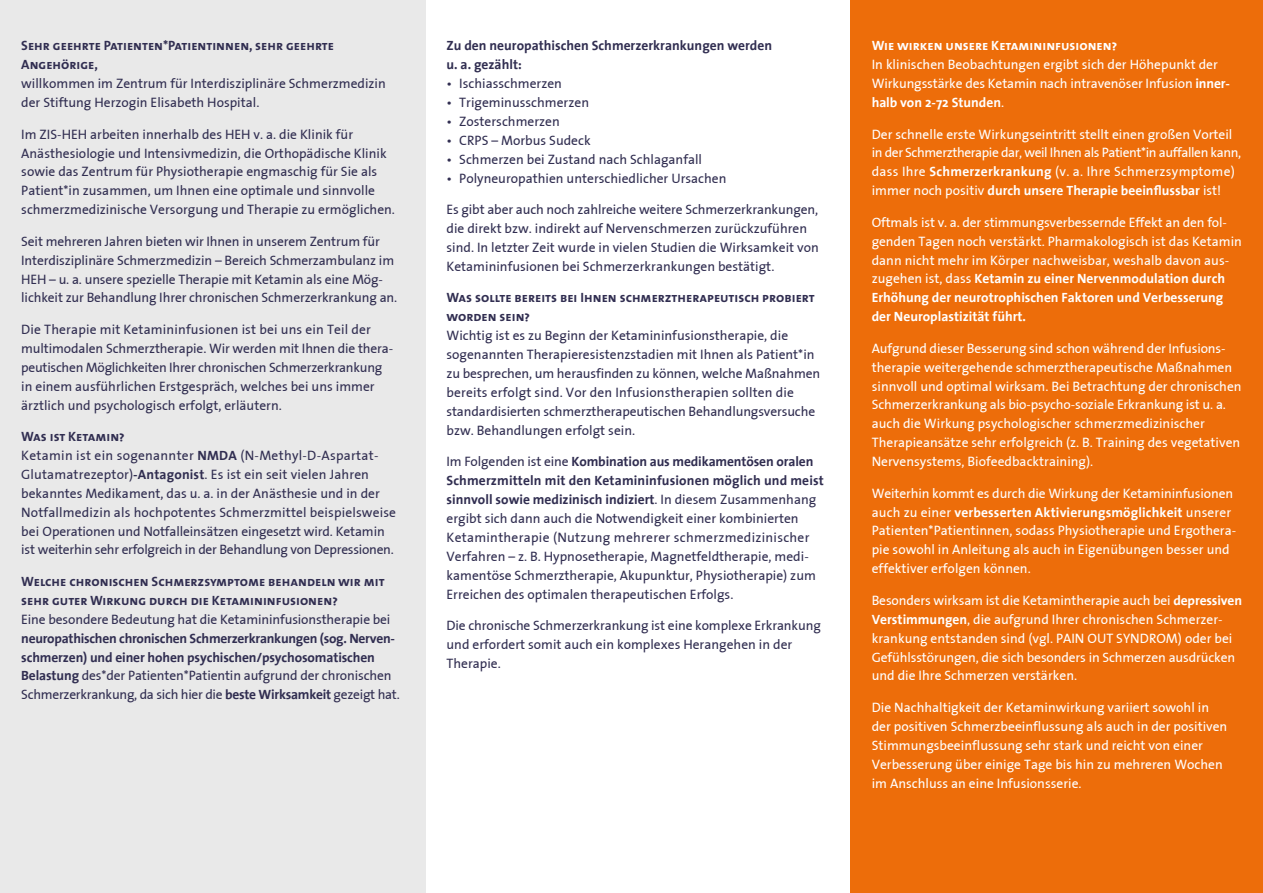
<style>
.page{position:relative;width:1263px;height:893px;background:#fff}
.page>*{position:absolute;margin:0;border:0;box-sizing:border-box;transform-origin:0 0}
.t1{font:13.5px/18.9px "The Sans Plain";color:#312e51}
.t2{font:13.5px/18.9px "The Sans Plain";color:#fff}
.t3{font:700 13.5px/18.9px "The Sans";letter-spacing:-.01em;color:#312e51}
.t4{font:700 13.5px/18.9px "The Sans";color:#fff}
.t5{font:13.5px/18.9px "The Sans Bold Caps";color:#312e51}
.t6{font:13.5px "The Sans Bold Caps";color:#fff}
.s1{font-family:"The Sans";font-weight:700}
.s2{font-family:"The Sans Plain";font-weight:400}
</style>
<div class="page">
<div style="left:0;top:0;width:425px;height:893px;background:#e9e9e9"></div>
<div style="left:850px;top:0;width:413px;height:893px;background:#ed6d0a"></div>
<p class="t5" style="left:21px;top:36px;width:314px">Sehr geehrte Patienten*Patientinnen, sehr geehrte<br>Angehörige,</p>
<p class="t1" style="left:21px;top:74px;width:366px">willkommen im Zentrum für Interdisziplinäre Schmerzmedizin der Stiftung Herzogin Elisabeth Hospital.</p>
<p class="t1" style="left:21px;top:124px;width:375px">Im ZIS-HEH arbeiten innerhalb des HEH v. a. die Klinik für Anästhesiologie und Intensivmedizin, die Orthopädische Klinik sowie das Zentrum für Physiotherapie engmaschig für Sie als Patient*in zusammen, um Ihnen eine optimale und sinnvolle schmerzmedizinische Versorgung und Therapie zu ermöglichen.</p>
<p class="t1" style="left:21px;top:231px;width:377px">Seit mehreren Jahren bieten wir Ihnen in unserem Zentrum für Interdisziplinäre Schmerzmedizin – Bereich Schmerzambulanz im HEH – u. a. unsere spezielle Therapie mit Ketamin als eine Mög&shy;lichkeit zur Behandlung Ihrer chronischen Schmerzerkrankung an.</p>
<p class="t1" style="left:21px;top:319px;width:373px">Die Therapie mit Ketamininfusionen ist bei uns ein Teil der multimodalen Schmerztherapie. Wir werden mit Ihnen die thera&shy;peutischen Möglichkeiten Ihrer chronischen Schmerzerkrankung in einem ausführlichen Erstgespräch, welches bei uns immer ärztlich und psychologisch erfolgt, erläutern.</p>
<p class="t5" style="left:21px;top:427px;width:105px">Was ist Ketamin?</p>
<p class="t1" style="left:21px;top:445px;width:376px">Ketamin ist ein sogenannter <span class="s1">NMDA</span> (N-Methyl-D-Aspartat-Glutamatrezeptor)<span class="s1">-Antagonist</span>. Es ist ein seit vielen Jahren bekanntes Medikament, das u. a. in der Anästhesie und in der Notfallmedizin als hochpotentes Schmerzmittel beispielsweise bei Operationen und Notfalleinsätzen eingesetzt wird. Ketamin ist weiterhin sehr erfolgreich in der Behandlung von Depressionen.</p>
<p class="t5" style="left:21px;top:572px;width:365px">Welche chronischen Schmerzsymptome behandeln wir mit sehr guter Wirkung durch die Ketamininfusionen?</p>
<p class="t1" style="left:21px;top:609px;width:371px">Eine besondere Bedeutung hat die Ketamininfusionstherapie bei</p>
<p class="t3" style="left:21px;top:628px;width:375px">neuropathischen chronischen Schmerzerkrankungen (sog. Nerven&shy;schmerzen) und einer hohen psychischen/psychosomatischen</p>
<p class="t1" style="left:21px;top:666px;width:380px"><span class="s1">Belastung</span> des*der Patienten*Patientin aufgrund der chronischen<br>Schmerzerkrankung, da sich hier die <span class="s1">beste Wirksamkeit</span> gezeigt hat.</p>
<p class="t3" style="left:446px;top:36px;width:327px">Zu den neuropathischen Schmerzerkrankungen werden u. a. gezählt:</p>
<p class="t1" style="left:446px;top:74px;width:117px">• Ischiasschmerzen</p>
<p class="t1" style="left:446px;top:93px;width:144px">• Trigeminusschmerzen</p>
<p class="t1" style="left:446px;top:112px;width:115px">• Zosterschmerzen</p>
<p class="t1" style="left:446px;top:130px;width:146px">• CRPS – Morbus Sudeck</p>
<p class="t1" style="left:446px;top:149px;width:257px">• Schmerzen bei Zustand nach Schlaganfall</p>
<p class="t1" style="left:446px;top:168px;width:281px">• Polyneuropathien unterschiedlicher Ursachen</p>
<p class="t1" style="left:446px;top:200px;width:374px">Es gibt aber auch noch zahlreiche weitere Schmerzerkrankungen, die direkt bzw. indirekt auf Nervenschmerzen zurückzuführen sind. In letzter Zeit wurde in vielen Studien die Wirksamkeit von Ketamininfusionen bei Schmerzerkrankungen bestätigt.</p>
<p class="t5" style="left:446px;top:288px;width:370px">Was sollte bereits bei Ihnen schmerztherapeutisch probiert worden sein?</p>
<p class="t1" style="left:446px;top:326px;width:375px">Wichtig ist es zu Beginn der Ketamininfusionstherapie, die sogenannten Therapieresistenzstadien mit Ihnen als Patient*in zu besprechen, um herausfinden zu können, welche Maßnahmen bereits erfolgt sind. Vor den Infusionstherapien sollten die standardisierten schmerztherapeutischen Behandlungsversuche bzw. Behandlungen erfolgt sein.</p>
<p class="t3" style="left:446px;top:452px;width:379px"><span class="s2">Im Folgenden ist eine</span> Kombination aus medikamentösen oralen<br>Schmerzmitteln mit den Ketamininfusionen möglich und meist sinnvoll sowie medizinisch indiziert<span class="s2">. In diesem Zusammenhang</span></p>
<p class="t1" style="left:446px;top:508px;width:371px">ergibt sich dann auch die Notwendigkeit einer kombinierten Ketamintherapie (Nutzung mehrerer schmerzmedizinischer Verfahren – z. B. Hypnosetherapie, Magnetfeldtherapie, medi&shy;kamentöse Schmerztherapie, Akupunktur, Physiotherapie) zum Erreichen des optimalen therapeutischen Erfolgs.</p>
<p class="t1" style="left:446px;top:616px;width:376px">Die chronische Schmerzerkrankung ist eine komplexe Erkrankung und erfordert somit auch ein komplexes Herangehen in der<br>Therapie.</p>
<p class="t6" style="left:872px;top:34px;width:247px">Wie wirken unsere Ketamininfusionen?</p>
<p class="t2" style="left:872px;top:55px;width:360px">In klinischen Beobachtungen ergibt sich der Höhepunkt der<br>Wirkungsstärke des Ketamin nach intravenöser Infusion <span class="s1">inner-</span></p>
<p class="t4" style="left:872px;top:93px;width:134px">halb von 2-72 Stunden<span class="s2">.</span></p>
<p class="t2" style="left:872px;top:124px;width:371px">Der schnelle erste Wirkungseintritt stellt einen großen Vorteil in der Schmerztherapie dar, weil Ihnen als Patient*in auffallen kann, dass Ihre <span class="s1">Schmerzerkrankung</span> (v. a. Ihre Schmerzsymptome)</p>
<p class="t4" style="left:872px;top:181px;width:351px"><span class="s2">immer noch positiv</span> durch unsere Therapie beeinflussbar <span class="s2">ist!</span></p>
<p class="t2" style="left:872px;top:212px;width:372px">Oftmals ist v. a. der stimmungsverbessernde Effekt an den fol&shy;genden Tagen noch verstärkt. Pharmakologisch ist das Ketamin dann nicht mehr im Körper nachweisbar, weshalb davon aus-</p>
<p class="t4" style="left:872px;top:269px;width:355px"><span class="s2">zugehen ist, dass</span> Ketamin zu einer Nervenmodulation durch<br>Erhöhung der neurotrophischen Faktoren und Verbesserung der Neuroplastizität führt.</p>
<p class="t2" style="left:872px;top:338px;width:371px">Aufgrund dieser Besserung sind schon während der Infusions&shy;therapie weitergehende schmerztherapeutische Maßnahmen sinnvoll und optimal wirksam. Bei Betrachtung der chronischen Schmerzerkrankung als bio-psycho-soziale Erkrankung ist u. a. auch die Wirkung psychologischer schmerzmedizinischer Therapieansätze sehr erfolgreich (z. B. Training des vegetativen Nervensystems, Biofeedbacktraining).</p>
<p class="t2" style="left:872px;top:483px;width:363px">Weiterhin kommt es durch die Wirkung der Ketamininfusionen</p>
<p class="t4" style="left:872px;top:502px;width:361px"><span class="s2">auch zu einer</span> verbesserten Aktivierungsmöglichkeit <span class="s2">unserer</span></p>
<p class="t2" style="left:872px;top:521px;width:366px">Patienten*Patientinnen, sodass Physiotherapie und Ergothera&shy;pie sowohl in Anleitung als auch in Eigenübungen besser und effektiver erfolgen können.</p>
<p class="t2" style="left:872px;top:590px;width:372px">Besonders wirksam ist die Ketamintherapie auch bei <span class="s1">depressiven Verstimmungen</span>, die aufgrund Ihrer chronischen Schmerzer&shy;krankung entstanden sind (vgl. PAIN OUT SYNDROM) oder bei Gefühlsstörungen, die sich besonders in Schmerzen ausdrücken und die Ihre Schmerzen verstärken.</p>
<p class="t2" style="left:872px;top:697px;width:357px">Die Nachhaltigkeit der Ketaminwirkung variiert sowohl in der positiven Schmerzbeeinflussung als auch in der positiven Stimmungsbeeinflussung sehr stark und reicht von einer Verbesserung über einige Tage bis hin zu mehreren Wochen im Anschluss an eine Infusionsserie.</p>
</div>
